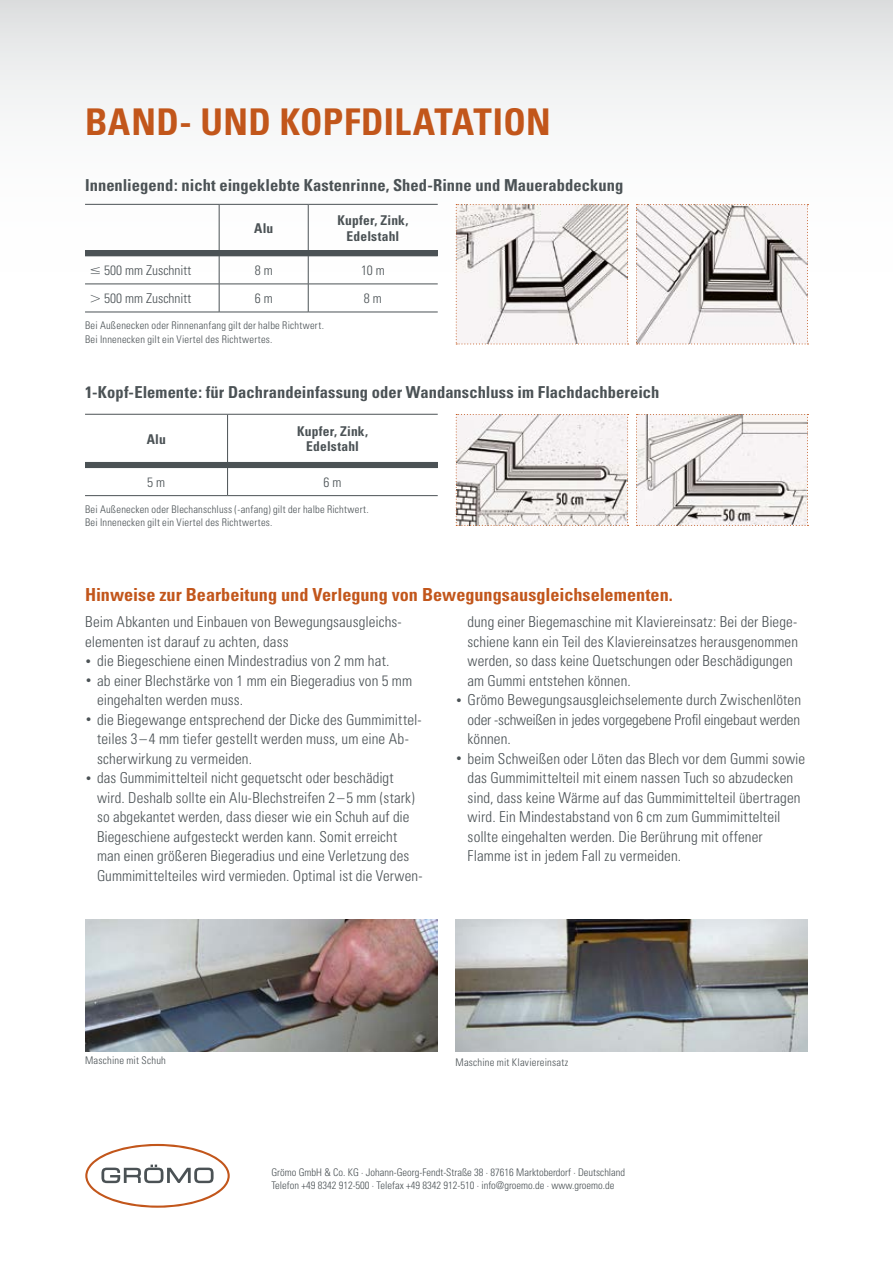
<style>
.page{position:relative;width:893px;height:1263px;background:#fff}
.page>*{position:absolute;margin:0;border:0;box-sizing:border-box;transform-origin:0 0}
.Head_Orange{font:700 condensed 36.9px "Univers";letter-spacing:.01em;color:#c2561b}
.t1{font:700 condensed 18px "Univers";color:#c2561b}
.Statik_ZU{font:700 condensed 16.5px "Univers";letter-spacing:.005em;color:#4b5255}
.t2{font:300 condensed 15px/19.5px "Univers";letter-spacing:.005em;color:#4b5255}
.Statik_Tbl-Kopf_M{font:700 condensed 13.5px "Univers";letter-spacing:.015em;color:#4b5255}
.Statik_Tbl-Text_R{font:300 condensed 13.5px "Univers";color:#4b5255}
.Statik_Tbl-Text_M{font:300 condensed 13.5px "Univers";color:#4b5255}
.t3{font:300 condensed 10.5px "Univers";letter-spacing:.015em;color:#4b5255}
.s1{font-size:10.5px}
</style>
<div class="page">
<div style="left:0;top:0;width:893px;height:469px;background:linear-gradient(to bottom,#ebeced,#fff)"></div>
<svg style="left:636px;top:414px;width:172px;height:112px"></svg>
<svg style="left:456px;top:414px;width:173px;height:112px"></svg>
<div style="left:85px;top:462px;width:353px;height:6px;background:#4b5255"></div>
<hr style="left:85px;top:414px;width:143px;height:1px;background:#4b5255">
<hr style="left:227px;top:414px;width:1px;height:48px;background:#4b5255">
<hr style="left:228px;top:414px;width:210px;height:1px;background:#4b5255">
<hr style="left:85px;top:495px;width:143px;height:1px;background:#4b5255">
<svg style="left:227px;top:468px;width:1px;height:27px"></svg>
<hr style="left:228px;top:495px;width:210px;height:1px;background:#4b5255">
<svg style="left:636px;top:204px;width:172px;height:140px"></svg>
<svg style="left:456px;top:204px;width:173px;height:140px"></svg>
<div style="left:85px;top:251px;width:353px;height:5px;background:#4b5255"></div>
<hr style="left:85px;top:204px;width:134px;height:1px;background:#4b5255">
<hr style="left:219px;top:205px;width:1px;height:45px;background:#4b5255">
<hr style="left:219px;top:204px;width:89px;height:1px;background:#4b5255">
<hr style="left:308px;top:205px;width:1px;height:45px;background:#4b5255">
<hr style="left:308px;top:204px;width:130px;height:1px;background:#4b5255">
<hr style="left:85px;top:250px;width:134px;height:1px;background:#4b5255">
<hr style="left:219px;top:250px;width:89px;height:1px;background:#4b5255">
<hr style="left:308px;top:250px;width:130px;height:1px;background:#4b5255">
<hr style="left:85px;top:256px;width:134px;height:1px;background:#4b5255">
<hr style="left:219px;top:256px;width:89px;height:1px;background:#4b5255">
<hr style="left:308px;top:256px;width:130px;height:1px;background:#4b5255">
<hr style="left:85px;top:284px;width:134px;height:1px;background:#4b5255">
<hr style="left:85px;top:312px;width:134px;height:1px;background:#4b5255">
<svg style="left:219px;top:256px;width:1px;height:56px"></svg>
<hr style="left:219px;top:284px;width:89px;height:1px;background:#4b5255">
<hr style="left:219px;top:312px;width:89px;height:1px;background:#4b5255">
<svg style="left:308px;top:256px;width:1px;height:56px"></svg>
<hr style="left:308px;top:284px;width:130px;height:1px;background:#4b5255">
<hr style="left:308px;top:312px;width:130px;height:1px;background:#4b5255">
<img style="left:85px;top:920px;width:352px;height:131px">
<img style="left:456px;top:920px;width:352px;height:131px">
<svg style="left:85px;top:1144px;width:145px;height:64px"></svg>
<svg style="left:91px;top:267px;width:9px;height:7px"></svg>
<svg style="left:91px;top:295px;width:9px;height:8px"></svg>
<p class="Head_Orange" style="left:85px;top:99px;width:467px">BAND- UND KOPFDILATATION</p>
<p class="Statik_ZU" style="left:85px;top:175px;width:540px">Innenliegend: nicht eingeklebte Kastenrinne, Shed-Rinne und Mauerabdeckung</p>
<p class="Statik_Tbl-Kopf_M" style="left:254px;top:220px;width:21px">Alu</p>
<p class="Statik_Tbl-Kopf_M" style="left:337px;top:212px;width:73px">Kupfer, Zink,</p>
<p class="Statik_Tbl-Kopf_M" style="left:347px;top:228px;width:54px">Edelstahl</p>
<p class="Statik_Tbl-Text_R" style="left:104px;top:262px;width:88px">500 mm Zuschnitt</p>
<p class="Statik_Tbl-Text_M" style="left:255px;top:262px;width:19px">8 m</p>
<p class="Statik_Tbl-Text_M" style="left:361px;top:262px;width:25px">10 m</p>
<p class="Statik_Tbl-Text_R" style="left:104px;top:290px;width:88px">500 mm Zuschnitt</p>
<p class="Statik_Tbl-Text_M" style="left:255px;top:290px;width:19px">6 m</p>
<p class="Statik_Tbl-Text_M" style="left:364px;top:290px;width:19px">8 m</p>
<p class="t3" style="left:85px;top:319px;width:240px">Bei Außenecken oder Rinnenanfang gilt der halbe Richtwert.</p>
<p class="t3" style="left:85px;top:333px;width:189px">Bei Innenecken gilt ein Viertel des Richtwertes.</p>
<p class="Statik_ZU" style="left:85px;top:382px;width:576px">1-Kopf-Elemente: für Dachrandeinfassung oder Wandanschluss im Flachdachbereich</p>
<p class="Statik_Tbl-Kopf_M" style="left:147px;top:431px;width:21px">Alu</p>
<p class="Statik_Tbl-Kopf_M" style="left:297px;top:423px;width:73px">Kupfer, Zink,</p>
<p class="Statik_Tbl-Kopf_M" style="left:306px;top:438px;width:54px">Edelstahl</p>
<p class="Statik_Tbl-Text_M" style="left:147px;top:474px;width:19px">5 m</p>
<p class="Statik_Tbl-Text_M" style="left:324px;top:474px;width:19px">6 m</p>
<p class="t3" style="left:85px;top:503px;width:285px">Bei Außenecken oder Blechanschluss (-anfang) gilt der halbe Richtwert.</p>
<p class="t3" style="left:85px;top:516px;width:189px">Bei Innenecken gilt ein Viertel des Richtwertes.</p>
<p class="t1" style="left:85px;top:583px;width:589px">Hinweise zur Bearbeitung und Verlegung von Bewegungsausgleichselementen.</p>
<p class="t2" style="left:85px;top:612px;width:318px">Beim Abkanten und Einbauen von Bewegungsausgleichs&shy;elementen ist darauf zu achten, dass</p>
<p class="t2" style="left:85px;top:651px;width:306px"><span class="s1">•</span> die Biegeschiene einen Mindestradius von 2 mm hat.</p>
<p class="t2" style="left:97px;top:671px;width:317px;text-indent:-12px"><span class="s1">•</span> ab einer Blechstärke von 1 mm ein Biegeradius von 5 mm eingehalten werden muss.</p>
<p class="t2" style="left:97px;top:710px;width:326px;text-indent:-12px"><span class="s1">•</span> die Biegewange entsprechend der Dicke des Gummimittel&shy;teiles 3–4 mm tiefer gestellt werden muss, um eine Ab&shy;scherwirkung zu vermeiden.</p>
<p class="t2" style="left:97px;top:768px;width:327px;text-indent:-12px"><span class="s1">•</span> das Gummimittelteil nicht gequetscht oder beschädigt wird. Deshalb sollte ein Alu-Blechstreifen 2–5 mm (stark) so abgekantet werden, dass dieser wie ein Schuh auf die Biegeschiene aufgesteckt werden kann. Somit erreicht man einen größeren Biegeradius und eine Verletzung des Gummimittelteiles wird vermieden. Optimal ist die Verwen-</p>
<p class="t2" style="left:467px;top:612px;width:332px">dung einer Biegemaschine mit Klaviereinsatz: Bei der Biege&shy;schiene kann ein Teil des Klaviereinsatzes herausgenommen werden, so dass keine Quetschungen oder Beschädigungen am Gummi entstehen können.</p>
<p class="t2" style="left:468px;top:690px;width:335px;text-align:justify;text-indent:-12px"><span class="s1">•</span> Grömo Bewegungsausgleichselemente durch Zwischenlöten oder -schweißen in jedes vorgegebene Profil eingebaut werden können.</p>
<p class="t2" style="left:468px;top:749px;width:339px;text-indent:-12px"><span class="s1">•</span> beim Schweißen oder Löten das Blech vor dem Gummi sowie das Gummimittelteil mit einem nassen Tuch so abzudecken sind, dass keine Wärme auf das Gummimittelteil übertragen wird. Ein Mindestabstand von 6 cm zum Gummimittelteil sollte eingehalten werden. Die Berührung mit offener Flamme ist in jedem Fall zu vermeiden.</p>
<p class="t3" style="left:85px;top:1054px;width:82px">Maschine mit Schuh</p>
<p class="t3" style="left:455px;top:1055px;width:114px">Maschine mit Klaviereinsatz</p>
<p class="t3" style="left:271px;top:1166px;width:355px">Grömo GmbH &amp; Co. KG · Johann-Georg-Fendt-Straße 38 · 87616 Marktoberdorf · Deutschland</p>
<p class="t3" style="left:271px;top:1179px;width:345px">Telefon +49 8342 912-500 · Telefax +49 8342 912-510 · info@groemo.de · www.groemo.de</p>
</div>
